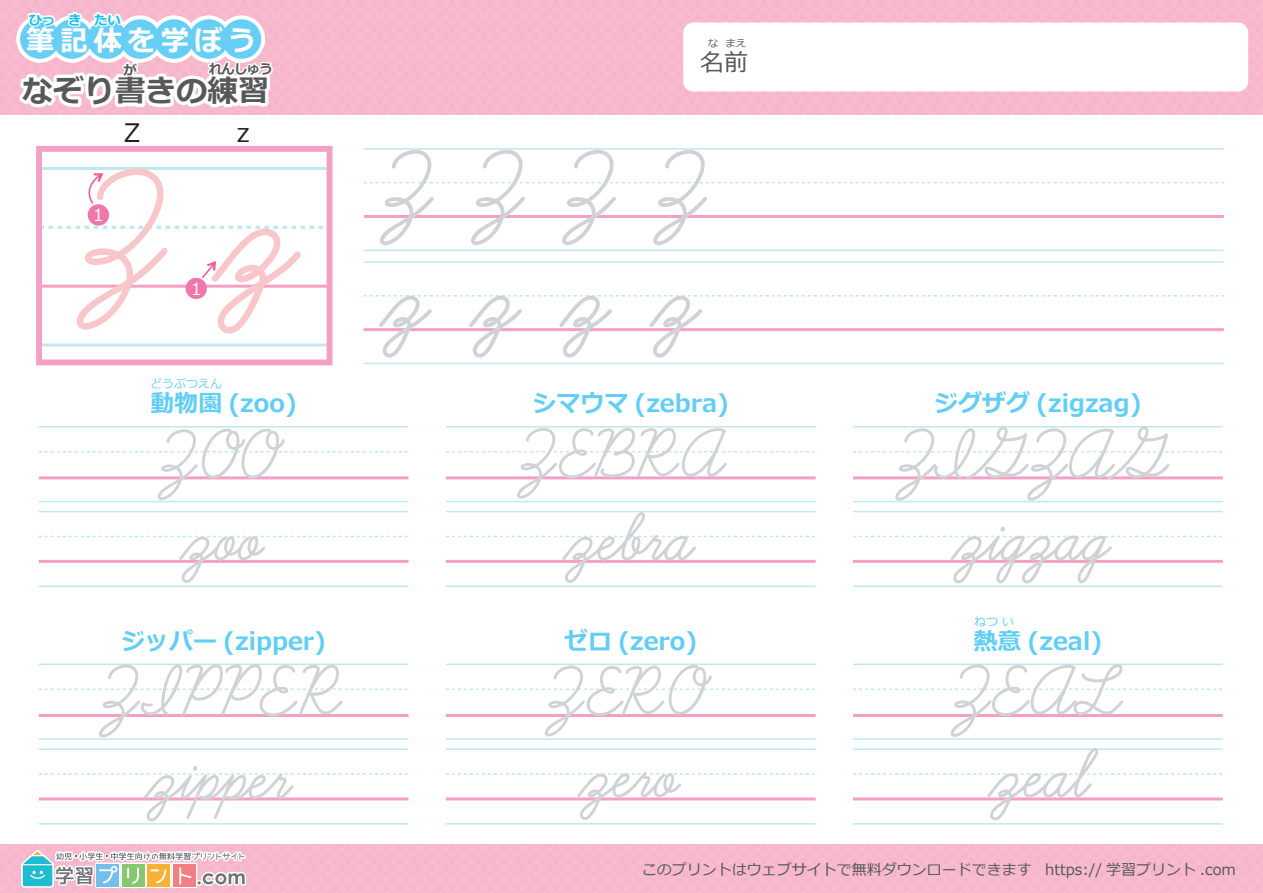
<style>
.page{position:relative;width:1263px;height:893px;background:#fff}
.page>*{position:absolute;margin:0;border:0;box-sizing:border-box;transform-origin:0 0}
.t1{font:700 99px "Learning Curve";color:#d1d2d4}
.t2{font:700 98.25px "Learning Curve";color:#d1d2d4}
.t3{font:700 75px "Learning Curve";letter-spacing:.03em;color:#d1d2d4}
.t4{font:700 73.5px "Learning Curve";color:#d1d2d4}
.t5{font:700 30.75px "Meiryo";color:#57585a}
.t6{font:700 28.5px "Meiryo";letter-spacing:.18em;color:#fff}
.t7{font:25.5px "Meiryo";color:#231f20}
.t8{font:700 24px "Meiryo";color:#62cdf5}
.t9{font:24px "Meiryo";color:#57585a}
.t10{font:16.95px "Meiryo";color:#fff}
.t11{font:16.8px "Meiryo";color:#fff}
.t12{font:15px "Meiryo";color:#56595b}
.t13{font:700 13.5px "Meiryo";letter-spacing:-.06em;color:#57585a}
.t14{font:700 13.5px "Meiryo";color:#15c0f2}
.t15{font:12px "Meiryo";color:#62cdf5}
.t16{font:10.5px "Meiryo";color:#57585a}
</style>
<div class="page">
<div style="left:0;top:845px;width:1263px;height:48px;background:#f7bbcf"></div>
<div style="left:0;top:0;width:1263px;height:114px;background:#f7bbcf"></div>
<div style="left:683px;top:23px;width:565px;height:69px;background:#fff;border-radius:10px"></div>
<hr style="left:40px;top:167px;width:290px;height:3px;background:#c1e7f1">
<hr style="left:40px;top:343px;width:290px;height:3px;background:#c1e7f1">
<svg style="left:364px;top:182px;width:860px;height:1px"></svg>
<hr style="left:364px;top:148px;width:860px;height:2px;background:#c1e7f1">
<hr style="left:364px;top:250px;width:860px;height:1px;background:#c1e7f1">
<hr style="left:364px;top:215px;width:860px;height:3px;background:#f49fc5">
<svg style="left:364px;top:295px;width:860px;height:2px"></svg>
<hr style="left:364px;top:261px;width:860px;height:2px;background:#c1e7f1">
<hr style="left:364px;top:363px;width:860px;height:1px;background:#c1e7f1">
<hr style="left:364px;top:328px;width:860px;height:3px;background:#f49fc5">
<div style="left:36px;top:146px;width:296px;height:219px;border:6px solid #f49fc5"></div>
<svg style="left:15px;top:844px;width:233px;height:44px"></svg>
<svg style="left:39px;top:451px;width:369px;height:1px"></svg>
<hr style="left:39px;top:426px;width:369px;height:2px;background:#c1e7f1">
<hr style="left:39px;top:501px;width:369px;height:1px;background:#c1e7f1">
<hr style="left:39px;top:476px;width:369px;height:3px;background:#f49fc5">
<svg style="left:39px;top:536px;width:369px;height:1px"></svg>
<hr style="left:39px;top:511px;width:369px;height:1px;background:#c1e7f1">
<hr style="left:39px;top:586px;width:369px;height:1px;background:#c1e7f1">
<hr style="left:39px;top:560px;width:369px;height:3px;background:#f49fc5">
<svg style="left:853px;top:451px;width:369px;height:1px"></svg>
<hr style="left:853px;top:426px;width:370px;height:2px;background:#c1e7f1">
<hr style="left:853px;top:501px;width:370px;height:1px;background:#c1e7f1">
<hr style="left:853px;top:476px;width:370px;height:3px;background:#f49fc5">
<svg style="left:853px;top:536px;width:369px;height:1px"></svg>
<hr style="left:853px;top:511px;width:370px;height:1px;background:#c1e7f1">
<hr style="left:853px;top:586px;width:370px;height:1px;background:#c1e7f1">
<hr style="left:853px;top:560px;width:370px;height:3px;background:#f49fc5">
<svg style="left:446px;top:451px;width:369px;height:1px"></svg>
<hr style="left:446px;top:426px;width:370px;height:2px;background:#c1e7f1">
<hr style="left:446px;top:501px;width:370px;height:1px;background:#c1e7f1">
<hr style="left:446px;top:476px;width:370px;height:3px;background:#f49fc5">
<svg style="left:446px;top:536px;width:369px;height:1px"></svg>
<hr style="left:446px;top:511px;width:370px;height:1px;background:#c1e7f1">
<hr style="left:446px;top:586px;width:370px;height:1px;background:#c1e7f1">
<hr style="left:446px;top:560px;width:370px;height:3px;background:#f49fc5">
<hr style="left:39px;top:738px;width:369px;height:2px;background:#c1e7f1">
<svg style="left:39px;top:773px;width:369px;height:2px"></svg>
<hr style="left:39px;top:748px;width:369px;height:2px;background:#c1e7f1">
<hr style="left:39px;top:823px;width:369px;height:2px;background:#c1e7f1">
<hr style="left:39px;top:797px;width:369px;height:3px;background:#f49fc5">
<svg style="left:853px;top:688px;width:369px;height:2px"></svg>
<hr style="left:853px;top:664px;width:370px;height:1px;background:#c1e7f1">
<hr style="left:853px;top:738px;width:370px;height:2px;background:#c1e7f1">
<hr style="left:853px;top:714px;width:370px;height:3px;background:#f49fc5">
<svg style="left:853px;top:773px;width:369px;height:2px"></svg>
<hr style="left:853px;top:748px;width:370px;height:2px;background:#c1e7f1">
<hr style="left:853px;top:823px;width:370px;height:2px;background:#c1e7f1">
<hr style="left:853px;top:797px;width:370px;height:3px;background:#f49fc5">
<svg style="left:446px;top:688px;width:369px;height:2px"></svg>
<hr style="left:446px;top:664px;width:370px;height:1px;background:#c1e7f1">
<hr style="left:446px;top:738px;width:370px;height:2px;background:#c1e7f1">
<hr style="left:446px;top:714px;width:370px;height:3px;background:#f49fc5">
<svg style="left:446px;top:773px;width:369px;height:2px"></svg>
<hr style="left:446px;top:748px;width:370px;height:2px;background:#c1e7f1">
<hr style="left:446px;top:823px;width:370px;height:2px;background:#c1e7f1">
<hr style="left:446px;top:797px;width:370px;height:3px;background:#f49fc5">
<div style="left:218px;top:16px;width:47px;height:47px;border:8px solid #fff;border-radius:50%"></div>
<div style="left:185px;top:16px;width:47px;height:47px;border:8px solid #fff;border-radius:50%"></div>
<div style="left:150px;top:16px;width:47px;height:47px;border:8px solid #fff;border-radius:50%"></div>
<div style="left:84px;top:16px;width:47px;height:47px;border:8px solid #fff;border-radius:50%"></div>
<div style="left:116px;top:16px;width:47px;height:47px;border:8px solid #fff;border-radius:50%"></div>
<div style="left:16px;top:16px;width:47px;height:47px;border:8px solid #fff;border-radius:50%"></div>
<div style="left:49px;top:16px;width:47px;height:47px;border:8px solid #fff;border-radius:50%"></div>
<div style="left:222px;top:19px;width:39px;height:40px;background:#67cef5;border-radius:50%"></div>
<div style="left:189px;top:19px;width:40px;height:40px;background:#67cef5;border-radius:50%"></div>
<div style="left:154px;top:19px;width:40px;height:40px;background:#67cef5;border-radius:50%"></div>
<div style="left:87px;top:19px;width:40px;height:40px;background:#67cef5;border-radius:50%"></div>
<div style="left:120px;top:19px;width:40px;height:40px;background:#67cef5;border-radius:50%"></div>
<div style="left:20px;top:19px;width:40px;height:40px;background:#67cef5;border-radius:50%"></div>
<div style="left:52px;top:19px;width:40px;height:40px;background:#67cef5;border-radius:50%"></div>
<svg style="left:26px;top:12px;width:31px;height:16px"></svg>
<svg style="left:66px;top:12px;width:17px;height:15px"></svg>
<svg style="left:90px;top:12px;width:33px;height:17px"></svg>
<svg style="left:13px;top:59px;width:264px;height:56px"></svg>
<svg style="left:39px;top:664px;width:369px;height:73px"></svg>
<svg style="left:40px;top:168px;width:290px;height:166px"></svg>
<p class="t14" style="left:29px;top:10px;width:94px">ひっ き たい</p>
<p class="t6" style="left:26px;top:20px;width:232px">筆記体を学ぼう</p>
<p class="t13" style="left:124px;top:60px;width:15px">が</p>
<p class="t13" style="left:209px;top:60px;width:66px">れんしゅう</p>
<p class="t5" style="left:22px;top:69px;width:248px">なぞり書きの練習</p>
<p class="t7" style="left:124px;top:115px;width:18px">Z</p>
<p class="t7" style="left:237px;top:115px;width:14px">z</p>
<p class="t10" style="left:93px;top:203px;width:12px">1</p>
<p class="t11" style="left:191px;top:277px;width:12px">1</p>
<p class="t15" style="left:150px;top:376px;width:73px">どうぶつえん</p>
<p class="t16" style="left:708px;top:36px;width:40px">な まえ</p>
<p class="t9" style="left:700px;top:46px;width:49px">名前</p>
<h1 class="t1" style="left:386px;top:132px;width:321px">ZZZZ</h1>
<h2 class="t2" style="left:388px;top:244px;width:314px">zzzz</h2>
<p class="t8" style="left:150px;top:386px;width:148px">動物園 (zoo)</p>
<p class="t8" style="left:532px;top:386px;width:198px">シマウマ (zebra)</p>
<p class="t8" style="left:934px;top:386px;width:209px">ジグザグ (zigzag)</p>
<h3 class="t4" style="left:162px;top:416px;width:119px">ZOO</h3>
<h3 class="t4" style="left:521px;top:414px;width:206px">ZEBRA</h3>
<h3 class="t3" style="left:899px;top:415px;width:270px">ZIGZAG</h3>
<h3 class="t4" style="left:185px;top:498px;width:80px">zoo</h3>
<h3 class="t4" style="left:569px;top:498px;width:127px">zebra</h3>
<p class="t8" style="left:121px;top:624px;width:206px">ジッパー (zipper)</p>
<p class="t8" style="left:564px;top:624px;width:134px">ゼロ (zero)</p>
<h3 class="t3" style="left:957px;top:497px;width:155px">zigzag</h3>
<p class="t15" style="left:974px;top:613px;width:42px">ねつ い</p>
<p class="t8" style="left:974px;top:624px;width:130px">熱意 (zeal)</p>
<h3 class="t4" style="left:549px;top:652px;width:160px">ZERO</h3>
<h3 class="t3" style="left:955px;top:651px;width:169px">ZEAL</h3>
<h3 class="t4" style="left:150px;top:737px;width:143px">zipper</h3>
<h3 class="t4" style="left:584px;top:735px;width:97px">zero</h3>
<h3 class="t3" style="left:994px;top:734px;width:98px">zeal</h3>
<p class="t12" style="left:642px;top:859px;width:596px">このプリントはウェブサイトで無料ダウンロードできます https:// 学習プリント .com</p>
</div>
